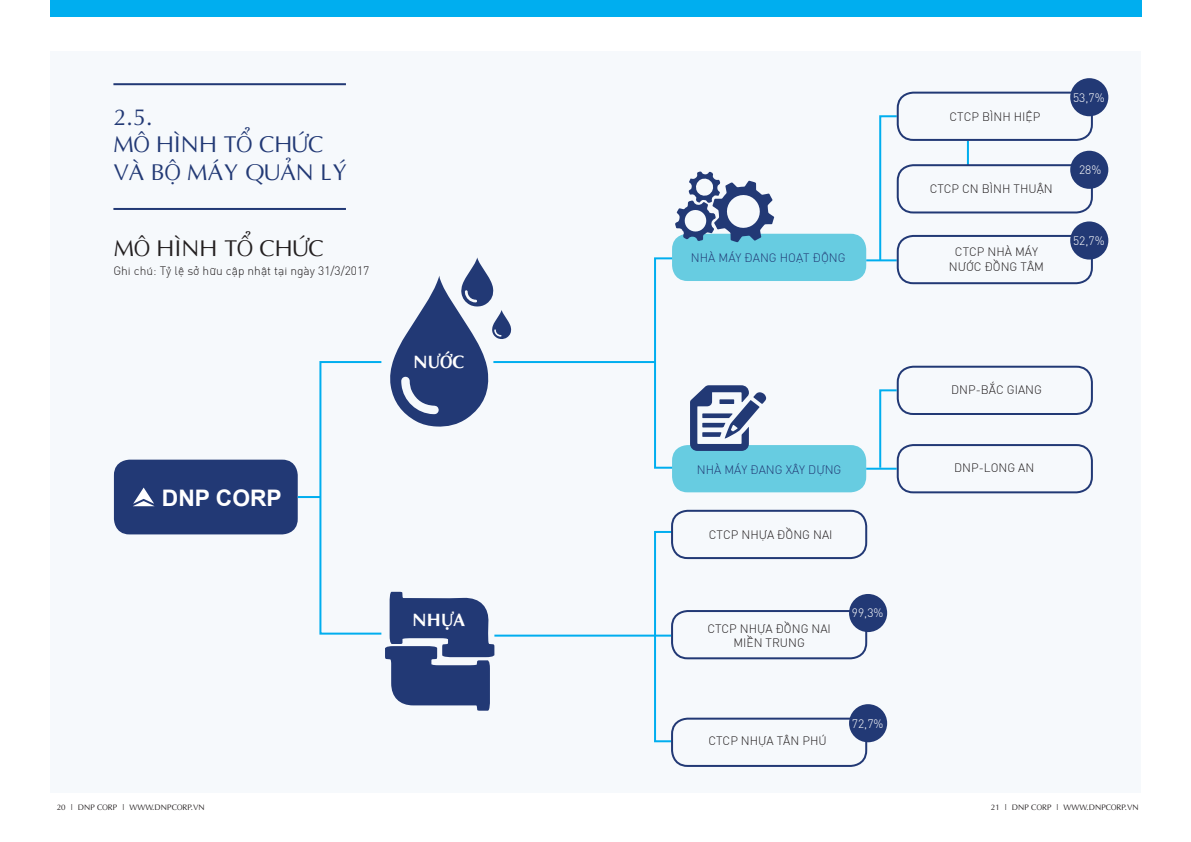
<style>
.page{position:relative;width:1191px;height:842px;background:#fff}
.page>*{position:absolute;margin:0;border:0;box-sizing:border-box;transform-origin:0 0}
.t1{font:23px "UTM Aptima";color:#223975}
.t2{font:23px "UTM Aptima";color:#231f20}
.t3{font:700 22.8px "Arial";color:#fff}
.t4{font:700 18px "UTM Aptima";color:#fff}
.t5{font:12px "SFUDIN Light";color:#231f20}
.t6{font:12px "SFUDIN Light";color:#223975}
.t7{font:12px "SFUDIN Light";color:#fff}
.t8{font:8px "UTM Aptima";color:#231f20}
</style>
<div class="page">
<div style="left:50px;top:51px;width:1090px;height:741px;background:#f6f9fc"></div>
<div style="left:50px;top:0;width:1091px;height:17px;background:#00aeef"></div>
<hr style="left:113px;top:83px;width:233px;height:2px;background:#223975">
<hr style="left:113px;top:208px;width:233px;height:2px;background:#223975">
<div style="left:114px;top:460px;width:184px;height:74px;background:#223975;border-radius:16px"></div>
<hr style="left:298px;top:496px;width:22px;height:2px;background:#00aeef">
<div style="left:319px;top:361px;width:63px;height:274px;border:2px solid #00aeef"></div>
<hr style="left:493px;top:361px;width:162px;height:2px;background:#00aeef">
<hr style="left:494px;top:635px;width:161px;height:2px;background:#00aeef">
<div style="left:654px;top:257px;width:31px;height:212px;border:2px solid #00aeef"></div>
<div style="left:671px;top:510px;width:196px;height:49px;border:2px solid #223975;border-radius:16px"></div>
<div style="left:896px;top:366px;width:197px;height:49px;border:2px solid #223975;border-radius:16px"></div>
<div style="left:672px;top:445px;width:194px;height:47px;background:#67cce1;border-radius:16px"></div>
<div style="left:672px;top:234px;width:194px;height:47px;background:#67cce1;border-radius:16px"></div>
<div style="left:671px;top:610px;width:196px;height:49px;border:2px solid #223975;border-radius:16px"></div>
<div style="left:896px;top:444px;width:197px;height:49px;border:2px solid #223975;border-radius:16px"></div>
<div style="left:671px;top:718px;width:196px;height:49px;border:2px solid #223975;border-radius:16px"></div>
<svg style="left:653px;top:530px;width:21px;height:213px"></svg>
<hr style="left:866px;top:468px;width:30px;height:2px;background:#00aeef">
<hr style="left:866px;top:259px;width:30px;height:2px;background:#00aeef">
<svg style="left:878px;top:388px;width:20px;height:82px"></svg>
<svg style="left:878px;top:115px;width:18px;height:147px"></svg>
<hr style="left:967px;top:141px;width:2px;height:25px;background:#00aeef">
<div style="left:849px;top:704px;width:38px;height:38px;background:#223975;border-radius:50%"></div>
<div style="left:849px;top:594px;width:38px;height:38px;background:#223975;border-radius:50%"></div>
<div style="left:896px;top:235px;width:197px;height:49px;border:2px solid #223975;border-radius:16px"></div>
<div style="left:1070px;top:221px;width:38px;height:39px;background:#223975;border-radius:50%"></div>
<div style="left:896px;top:164px;width:197px;height:49px;border:2px solid #223975;border-radius:16px"></div>
<div style="left:1070px;top:151px;width:38px;height:38px;background:#223975;border-radius:50%"></div>
<div style="left:896px;top:92px;width:197px;height:49px;border:2px solid #223975;border-radius:16px"></div>
<div style="left:1070px;top:78px;width:38px;height:38px;background:#223975;border-radius:50%"></div>
<svg style="left:390px;top:257px;width:121px;height:170px"></svg>
<svg style="left:385px;top:592px;width:109px;height:119px"></svg>
<svg style="left:675px;top:171px;width:99px;height:71px"></svg>
<svg style="left:690px;top:385px;width:76px;height:66px"></svg>
<svg style="left:133px;top:488px;width:21px;height:18px"></svg>
<p class="t1" style="left:113px;top:100px;width:41px">2.5.</p>
<p class="t1" style="left:113px;top:127px;width:212px">MÔ HÌNH TỔ CHỨC</p>
<p class="t1" style="left:113px;top:155px;width:236px">VÀ BỘ MÁY QUẢN LÝ</p>
<p class="t2" style="left:114px;top:231px;width:212px">MÔ HÌNH TỔ CHỨC</p>
<p class="t5" style="left:113px;top:261px;width:257px">Ghi chú: Tỷ lệ sở hữu cập nhật tại ngày 31/3/2017</p>
<p class="t4" style="left:413px;top:348px;width:52px">NƯỚC</p>
<h2 class="t3" style="left:162px;top:482px;width:121px">DNP CORP</h2>
<p class="t4" style="left:412px;top:606px;width:54px">NHỰA</p>
<p class="t6" style="left:691px;top:248px;width:156px">NHÀ MÁY ĐANG HOẠT ĐỘNG</p>
<p class="t6" style="left:697px;top:460px;width:146px">NHÀ MÁY ĐANG XÂY DỰNG</p>
<p class="t5" style="left:709px;top:525px;width:125px">CTCP NHỰA ĐỒNG NAI</p>
<p class="t5" style="left:707px;top:619px;width:125px">CTCP NHỰA ĐỒNG NAI</p>
<p class="t5" style="left:733px;top:633px;width:73px">MIỀN TRUNG</p>
<p class="t7" style="left:852px;top:603px;width:33px">99,3%</p>
<p class="t5" style="left:708px;top:731px;width:120px">CTCP NHỰA TÂN PHÚ</p>
<p class="t7" style="left:852px;top:714px;width:33px">72,7%</p>
<p class="t5" style="left:949px;top:107px;width:92px">CTCP BÌNH HIỆP</p>
<p class="t5" style="left:929px;top:179px;width:125px">CTCP CN BÌNH THUẬN</p>
<p class="t5" style="left:955px;top:242px;width:85px">CTCP NHÀ MÁY</p>
<p class="t5" style="left:949px;top:257px;width:97px">NƯỚC ĐỒNG TÂM</p>
<p class="t7" style="left:1073px;top:88px;width:33px">53,7%</p>
<p class="t7" style="left:1079px;top:160px;width:24px">28%</p>
<p class="t7" style="left:1073px;top:231px;width:33px">52,7%</p>
<p class="t5" style="left:951px;top:380px;width:92px">DNP-BẮC GIANG</p>
<p class="t5" style="left:954px;top:458px;width:82px">DNP-LONG AN</p>
<p class="t8" style="left:57px;top:801px;width:150px">20 | DNP CORP | WWW.DNPCORP.VN</p>
<p class="t8" style="left:990px;top:801px;width:150px">21 | DNP CORP | WWW.DNPCORP.VN</p>
</div>
